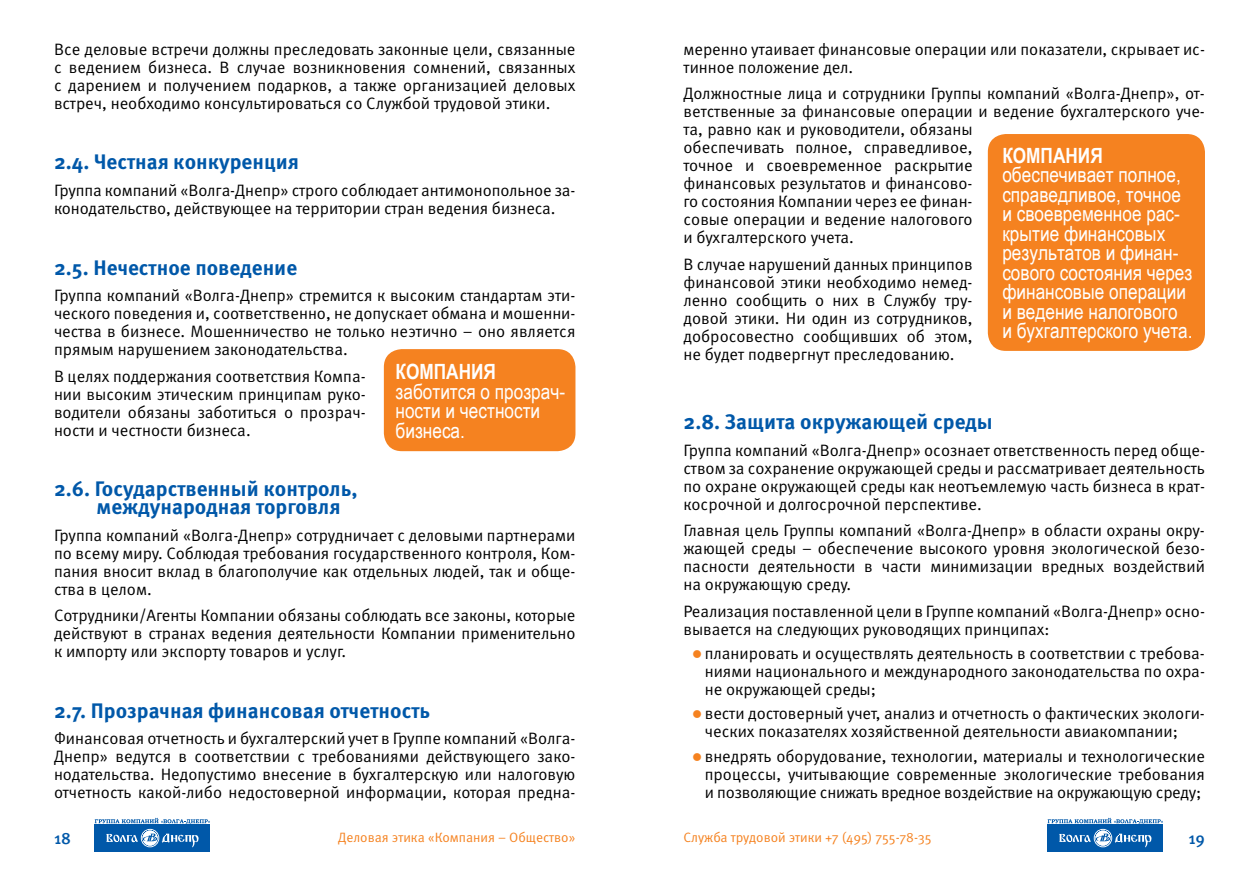
<style>
.page{position:relative;width:1259px;height:893px;background:#fff}
.page>*{position:absolute;margin:0;border:0;box-sizing:border-box;transform-origin:0 0}
.t1{font:21px/19.5px "Arial Narrow";color:#fff}
.t2{font:700 21px/18px "Meta Pro";color:#0058a9}
.t3{font:700 21px "Arial Narrow";color:#fff}
.t4{font:16.5px/18px "Meta Pro";color:#000;text-align:justify}
.t5{font:500 16.5px "Meta Pro";color:#0058a9}
.t6{font:13.5px "Meta Pro";color:#f58220}
</style>
<div class="page">
<div style="left:95px;top:826px;width:115px;height:24px;background:#0058a9"></div>
<hr style="left:95px;top:851px;width:115px;height:1px;background:#0058a9">
<hr style="left:94px;top:824px;width:116px;height:1px;background:#0058a9">
<svg style="left:106px;top:830px;width:93px;height:17px"></svg>
<svg style="left:95px;top:818px;width:115px;height:6px"></svg>
<div style="left:1047px;top:826px;width:116px;height:24px;background:#0058a9"></div>
<hr style="left:1047px;top:851px;width:116px;height:1px;background:#0058a9">
<hr style="left:1047px;top:824px;width:116px;height:1px;background:#0058a9">
<svg style="left:1059px;top:830px;width:92px;height:17px"></svg>
<svg style="left:1047px;top:818px;width:116px;height:6px"></svg>
<div style="left:384px;top:349px;width:191px;height:102px;background:#f58220;border-radius:18px"></div>
<div style="left:988px;top:134px;width:217px;height:217px;background:#f58220;border-radius:18px"></div>
<p class="t4" style="left:54px;top:41px;width:523px">Все деловые встречи должны преследовать законные цели, связанные с ведением бизнеса. В случае возникновения сомнений, связанных с дарением и получением подарков, а также организацией деловых встреч, необходимо консультироваться со Службой трудовой этики.</p>
<p class="t2" style="left:54px;top:154px;width:246px">2.4. Честная конкуренция</p>
<p class="t4" style="left:54px;top:182px;width:523px">Группа компаний «Волга-Днепр» строго соблюдает антимонопольное за&shy;конодательство, действующее на территории стран ведения бизнеса.</p>
<p class="t2" style="left:54px;top:259px;width:245px">2.5. Нечестное поведение</p>
<p class="t4" style="left:54px;top:287px;width:523px">Группа компаний «Волга-Днепр» стремится к высоким стандартам эти&shy;ческого поведения и, соответственно, не допускает обмана и мошенни&shy;чества в бизнесе. Мошенничество не только неэтично – оно является прямым нарушением законодательства.</p>
<p class="t4" style="left:54px;top:367px;width:313px">В целях поддержания соответствия Компа&shy;нии высоким этическим принципам руко&shy;водители обязаны заботиться о прозрач&shy;ности и честности бизнеса.</p>
<p class="t3" style="left:395px;top:356px;width:102px">КОМПАНИЯ</p>
<p class="t1" style="left:395px;top:381px;width:171px">заботится о прозрач&shy;ности и честности бизнеса.</p>
<p class="t2" style="left:97px;top:480px;width:262px;text-indent:-43px">2.6. Государственный контроль, международная торговля</p>
<p class="t4" style="left:54px;top:526px;width:523px">Группа компаний «Волга-Днепр» сотрудничает с деловыми партнерами по всему миру. Соблюдая требования государственного контроля, Ком&shy;пания вносит вклад в благополучие как отдельных людей, так и обще&shy;ства в целом.</p>
<p class="t4" style="left:54px;top:607px;width:523px">Сотрудники/Агенты Компании обязаны соблюдать все законы, которые действуют в странах ведения деятельности Компании применительно к импорту или экспорту товаров и услуг.</p>
<p class="t2" style="left:54px;top:702px;width:378px">2.7. Прозрачная финансовая отчетность</p>
<p class="t4" style="left:54px;top:730px;width:523px">Финансовая отчетность и бухгалтерский учет в Группе компаний «Волга-Днепр» ведутся в соответствии с требованиями действующего зако&shy;нодательства. Недопустимо внесение в бухгалтерскую или налоговую отчетность какой-либо недостоверной информации, которая предна-</p>
<p class="t4" style="left:683px;top:41px;width:523px">меренно утаивает финансовые операции или показатели, скрывает ис&shy;тинное положение дел.</p>
<p class="t4" style="left:683px;top:85px;width:523px;text-align:left">Должностные лица и сотрудники Группы компаний «Волга-Днепр», от&shy;ветственные за финансовые операции и ведение бухгалтерского уче&shy;та, равно как и руководители, обязаны<br>обеспечивать полное, справедливое,<br>точное и своевременное раскрытие<br>финансовых результатов и финансово-<br>го состояния Компании через ее финан-<br>совые операции и ведение налогового<br>и бухгалтерского учета.</p>
<p class="t4" style="left:683px;top:256px;width:291px">В случае нарушений данных принципов финансовой этики необходимо немед&shy;ленно сообщить о них в Службу тру&shy;довой этики. Ни один из сотрудников, добросовестно сообщивших об этом, не будет подвергнут преследованию.</p>
<p class="t3" style="left:1002px;top:139px;width:102px">КОМПАНИЯ</p>
<p class="t1" style="left:1002px;top:164px;width:192px">обеспечивает полное, справедливое, точное и своевременное рас&shy;крытие финансовых результатов и финан&shy;сового состояния через финансовые операции и ведение налогового и бухгалтерского учета.</p>
<p class="t2" style="left:683px;top:413px;width:311px">2.8. Защита окружающей среды</p>
<p class="t4" style="left:683px;top:441px;width:523px">Группа компаний «Волга-Днепр» осознает ответственность перед обще&shy;ством за сохранение окружающей среды и рассматривает деятельность по охране окружающей среды как неотъемлемую часть бизнеса в крат&shy;косрочной и долгосрочной перспективе.</p>
<p class="t4" style="left:683px;top:522px;width:523px">Главная цель Группы компаний «Волга-Днепр» в области охраны окру&shy;жающей среды – обеспечение высокого уровня экологической безо&shy;пасности деятельности в части минимизации вредных воздействий на окружающую среду.</p>
<p class="t4" style="left:683px;top:602px;width:523px">Реализация поставленной цели в Группе компаний «Волга-Днепр» осно&shy;вывается на следующих руководящих принципах:</p>
<p class="t4" style="left:705px;top:645px;width:502px">планировать и осуществлять деятельность в соответствии с требова&shy;ниями национального и международного законодательства по охра&shy;не окружающей среды;</p>
<p class="t4" style="left:705px;top:705px;width:502px">вести достоверный учет, анализ и отчетность о фактических экологи&shy;ческих показателях хозяйственной деятельности авиакомпании;</p>
<p class="t4" style="left:705px;top:747px;width:502px">внедрять оборудование, технологии, материалы и технологические процессы, учитывающие современные экологические требования и позволяющие снижать вредное воздействие на окружающую среду;</p>
<p class="t5" style="left:54px;top:828px;width:19px">18</p>
<p class="t6" style="left:683px;top:828px;width:250px">Служба трудовой этики +7 (495) 755-78-35</p>
<p class="t5" style="left:1188px;top:828px;width:18px">19</p>
<p class="t6" style="left:338px;top:828px;width:239px">Деловая этика «Компания – Общество»</p>
</div>
